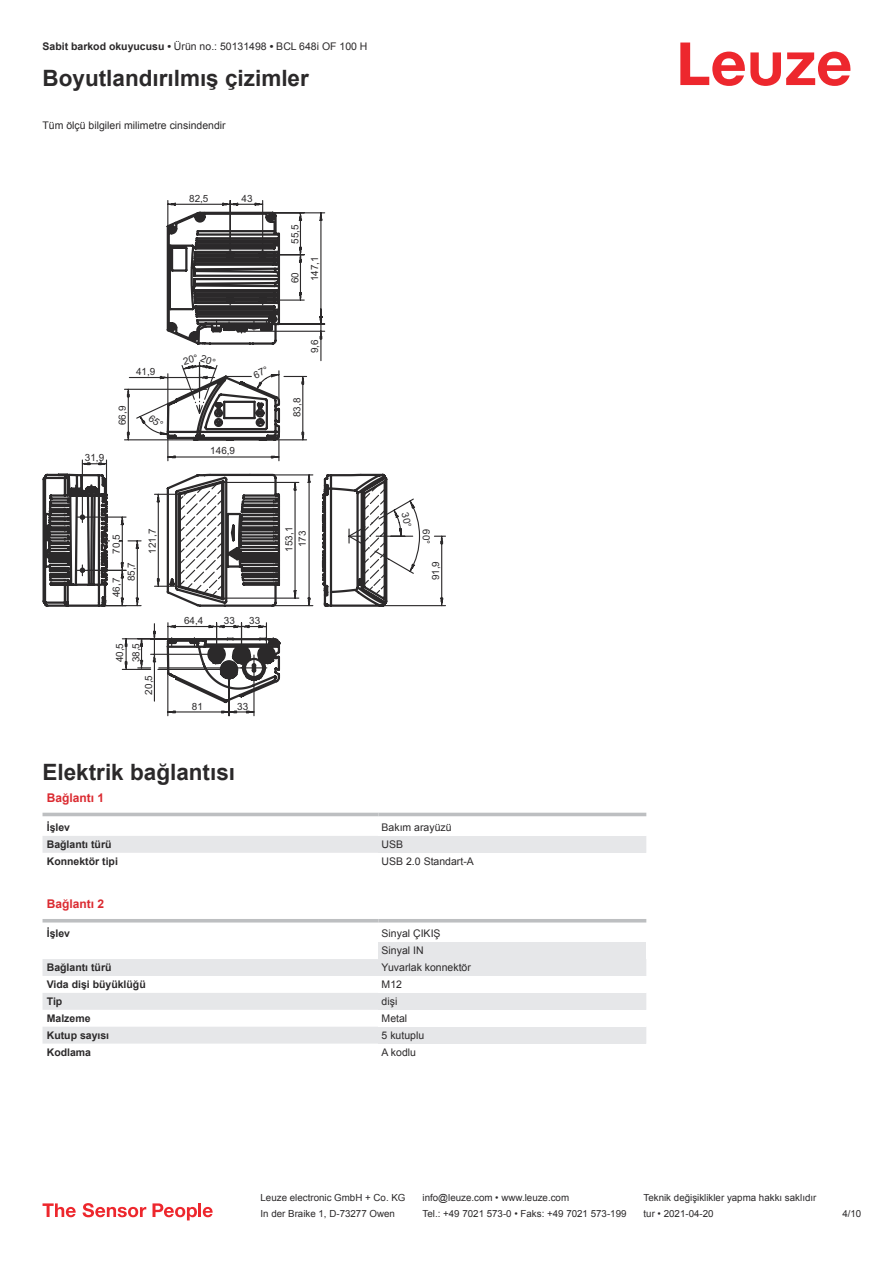
<style>
.page{position:relative;width:893px;height:1263px;background:#fff}
.page>*{position:absolute;margin:0;border:0;box-sizing:border-box;transform-origin:0 0}
.t1{font:700 22.5px "Arial";color:#2b292a}
.t2{font:700 12px "Arial";color:#db2a30}
.t3{font:10.5px/17px "Arial";color:#2b292a}
.t4{font:700 10.5px "Arial";color:#2b292a}
.t5{font:9.9px/15px "Arial";color:#2b292a}
.t6{font:9.75px "Arial";color:#2b292a}
.s1{font-weight:700}
</style>
<div class="page">
<svg style="left:680px;top:43px;width:170px;height:43px"></svg>
<svg style="left:43px;top:812px;width:603px;height:5px"></svg>
<div style="left:43px;top:836px;width:335px;height:17px;background:#e6e7e9"></div>
<hr style="left:43px;top:813px;width:335px;height:3px;background:#bdbfc1">
<hr style="left:378px;top:813px;width:268px;height:3px;background:#bdbfc1">
<div style="left:378px;top:836px;width:268px;height:17px;background:#e6e7e9"></div>
<svg style="left:43px;top:922px;width:603px;height:122px"></svg>
<svg style="left:43px;top:959px;width:335px;height:84px;fill:#e6e7e9"></svg>
<hr style="left:43px;top:919px;width:335px;height:3px;background:#bdbfc1">
<hr style="left:378px;top:919px;width:268px;height:3px;background:#bdbfc1">
<div style="left:378px;top:925px;width:268px;height:17px;background:#fff"></div>
<div style="left:378px;top:942px;width:268px;height:17px;background:#e6e7e9"></div>
<div style="left:378px;top:959px;width:268px;height:17px;background:#e6e7e9"></div>
<div style="left:378px;top:976px;width:268px;height:17px;background:#fff"></div>
<div style="left:378px;top:993px;width:268px;height:17px;background:#e6e7e9"></div>
<div style="left:378px;top:1010px;width:268px;height:17px;background:#fff"></div>
<div style="left:378px;top:1027px;width:268px;height:16px;background:#e6e7e9"></div>
<div style="left:378px;top:1043px;width:268px;height:17px;background:#fff"></div>
<svg style="left:43px;top:1203px;width:33px;height:14px"></svg>
<svg style="left:83px;top:1203px;width:63px;height:14px"></svg>
<svg style="left:153px;top:1203px;width:44px;height:17px"></svg>
<hr style="left:198px;top:1203px;width:3px;height:14px;background:#ed272d">
<svg style="left:203px;top:1207px;width:10px;height:10px"></svg>
<svg style="left:46px;top:473px;width:21px;height:134px"></svg>
<svg style="left:67px;top:200px;width:259px;height:407px"></svg>
<svg style="left:76px;top:361px;width:370px;height:246px"></svg>
<svg style="left:99px;top:459px;width:201px;height:257px"></svg>
<svg style="left:183px;top:354px;width:33px;height:11px"></svg>
<svg style="left:401px;top:512px;width:11px;height:14px"></svg>
<svg style="left:148px;top:414px;width:16px;height:12px"></svg>
<svg style="left:253px;top:366px;width:14px;height:13px"></svg>
<p class="t3" style="left:43px;top:39px;width:327px"><span class="s1">Sabit barkod okuyucusu •</span> Ürün no.: 50131498 <span class="s1">•</span> BCL 648i OF 100 H</p>
<h1 class="t1" style="left:43px;top:63px;width:268px">Boyutlandırılmış çizimler</h1>
<p class="t3" style="left:43px;top:116px;width:185px">Tüm ölçü bilgileri milimetre cinsindendir</p>
<p class="t5" style="left:189px;top:192px;width:21px">82,5</p>
<p class="t5" style="left:241px;top:192px;width:13px">43</p>
<p class="t5" style="left:85px;top:450px;width:21px">31,9</p>
<p class="t5" style="left:136px;top:365px;width:21px">41,9</p>
<p class="t5" style="left:115px;top:425px;width:21px;rotate:-90deg">66,9</p>
<p class="t5" style="left:210px;top:444px;width:26px">146,9</p>
<p class="t5" style="left:288px;top:244px;width:21px;rotate:-90deg">55,5</p>
<p class="t5" style="left:288px;top:283px;width:13px;rotate:-90deg">60</p>
<p class="t5" style="left:308px;top:281px;width:26px;rotate:-90deg">147,1</p>
<p class="t5" style="left:308px;top:353px;width:15px;rotate:-90deg">9,6</p>
<p class="t5" style="left:290px;top:417px;width:21px;rotate:-90deg">83,8</p>
<p class="t5" style="left:109px;top:554px;width:21px;rotate:-90deg">70,5</p>
<p class="t5" style="left:109px;top:581px;width:21px;text-indent:-16px;rotate:-90deg">46,7<br>85,7</p>
<p class="t5" style="left:145px;top:554px;width:26px;rotate:-90deg">121,7</p>
<p class="t5" style="left:283px;top:551px;width:26px;line-height:13.2px;text-align:center;rotate:-90deg">153,1<br>173</p>
<p class="t5" style="left:184px;top:613px;width:21px">64,4</p>
<p class="t5" style="left:224px;top:613px;width:13px">33</p>
<p class="t5" style="left:249px;top:613px;width:13px">33</p>
<p class="t5" style="left:113px;top:662px;width:21px;rotate:-90deg">40,5</p>
<p class="t5" style="left:129px;top:662px;width:21px;rotate:-90deg">38,5</p>
<p class="t5" style="left:142px;top:694px;width:21px;rotate:-90deg">20,5</p>
<p class="t5" style="left:192px;top:699px;width:13px">81</p>
<p class="t5" style="left:237px;top:699px;width:13px">33</p>
<p class="t5" style="left:433px;top:529px;width:17px;rotate:90deg">60°</p>
<p class="t5" style="left:429px;top:580px;width:21px;rotate:-90deg">91,9</p>
<h1 class="t1" style="left:43px;top:756px;width:194px">Elektrik bağlantısı</h1>
<p class="t2" style="left:47px;top:789px;width:59px">Bağlantı 1</p>
<p class="t4" style="left:47px;top:820px;width:25px">İşlev</p>
<p class="t3" style="left:382px;top:819px;width:72px">Bakım arayüzü</p>
<p class="t4" style="left:47px;top:837px;width:66px">Bağlantı türü</p>
<p class="t3" style="left:382px;top:836px;width:23px">USB</p>
<p class="t4" style="left:47px;top:857px;width:73px">Konnektör tipi</p>
<p class="t3" style="left:382px;top:853px;width:94px">USB 2.0 Standart-A</p>
<p class="t2" style="left:47px;top:895px;width:59px">Bağlantı 2</p>
<p class="t4" style="left:47px;top:926px;width:25px">İşlev</p>
<p class="t3" style="left:382px;top:925px;width:60px">Sinyal ÇIKIŞ<br>Sinyal IN</p>
<p class="t4" style="left:47px;top:960px;width:66px">Bağlantı türü</p>
<p class="t3" style="left:382px;top:959px;width:91px">Yuvarlak konnektör</p>
<p class="t4" style="left:47px;top:977px;width:101px">Vida dişi büyüklüğü</p>
<p class="t3" style="left:382px;top:977px;width:22px">M12</p>
<p class="t4" style="left:47px;top:997px;width:17px">Tip</p>
<p class="t3" style="left:382px;top:993px;width:17px">dişi</p>
<p class="t4" style="left:47px;top:1014px;width:45px">Malzeme</p>
<p class="t3" style="left:382px;top:1011px;width:27px">Metal</p>
<p class="t4" style="left:47px;top:1028px;width:64px">Kutup sayısı</p>
<p class="t3" style="left:382px;top:1027px;width:44px">5 kutuplu</p>
<p class="t4" style="left:47px;top:1048px;width:46px">Kodlama</p>
<p class="t3" style="left:382px;top:1044px;width:36px">A kodlu</p>
<p class="t6" style="left:261px;top:1191px;width:146px">Leuze electronic GmbH + Co. KG</p>
<p class="t6" style="left:423px;top:1191px;width:148px">info@leuze.com • www.leuze.com</p>
<p class="t6" style="left:644px;top:1191px;width:174px">Teknik değişiklikler yapma hakkı saklıdır</p>
<p class="t6" style="left:261px;top:1207px;width:136px">In der Braike 1, D-73277 Owen</p>
<p class="t6" style="left:423px;top:1207px;width:205px">Tel.: +49 7021 573-0 • Faks: +49 7021 573-199</p>
<p class="t6" style="left:644px;top:1207px;width:72px">tur • 2021-04-20</p>
<p class="t6" style="left:842px;top:1210px;width:20px">4 /10</p>
</div>
